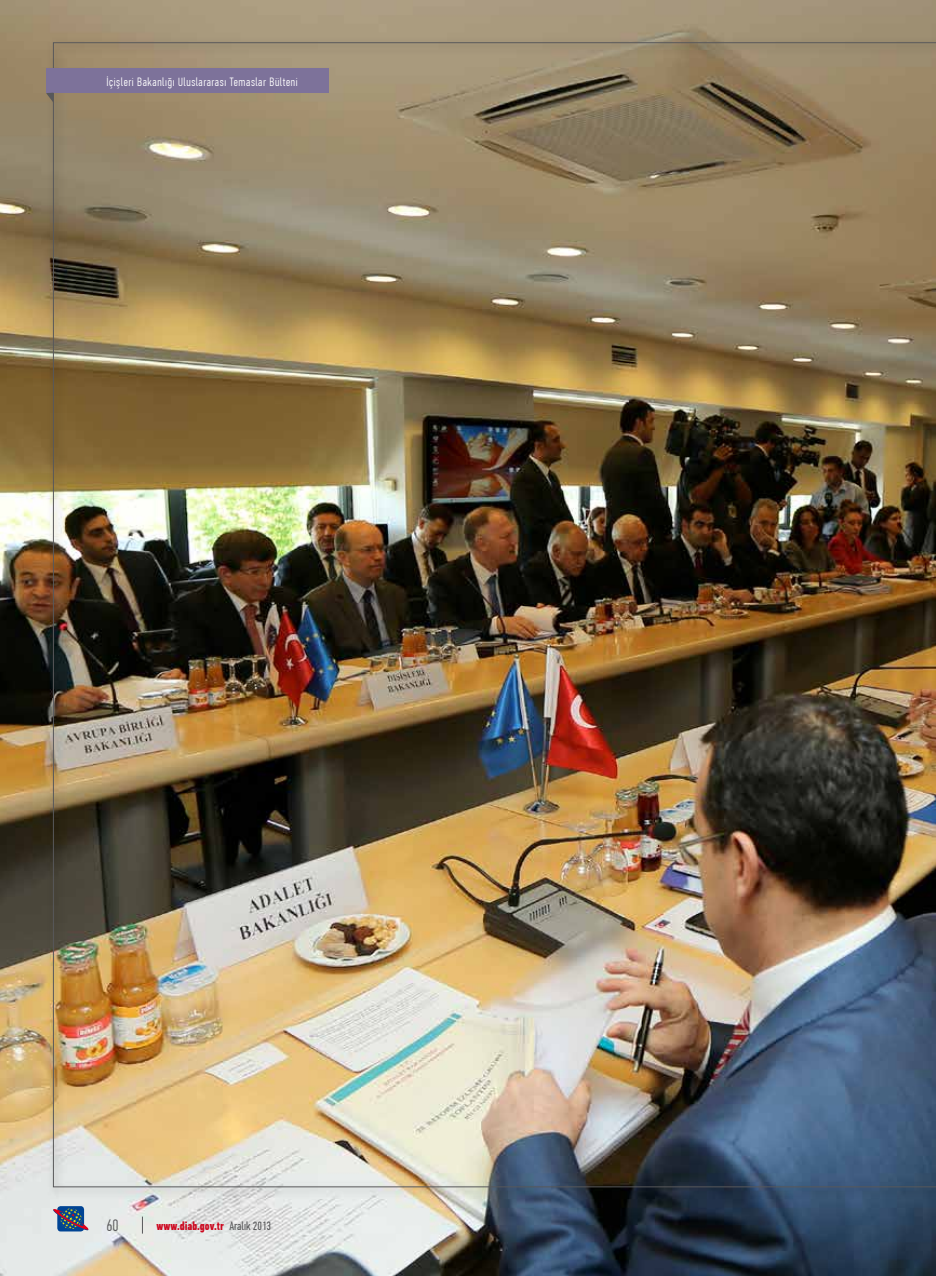
<style>
.page{position:relative;width:936px;height:1276px;background:#fff}
.page>*{position:absolute;margin:0;border:0;box-sizing:border-box;transform-origin:0 0}
.t1{font:300 16.5px "PF Din Text Comp Pro";color:#58585a}
.t2{font:300 12px "PF Din Text Comp Pro";letter-spacing:.05em;color:#fff}
.t3{font:700 12px "PF Din Text Comp Pro";color:#cd071e}
.s1{font-weight:400;color:#58585a}
</style>
<div class="page">
<img style="left:0;top:0;width:935px;height:1276px">
<svg style="left:142px;top:1216px;width:1px;height:17px"></svg>
<div style="left:57px;top:1206px;width:27px;height:25px;background:#004494;border-radius:3px"></div>
<svg style="left:52px;top:1208px;width:37px;height:23px"></svg>
<img style="left:47px;top:37px;width:888px;height:1162px">
<img style="left:53px;top:42px;width:882px;height:1145px">
<div style="left:46px;top:69px;width:282px;height:24px;background:#7d729a"></div>
<svg style="left:46px;top:93px;width:7px;height:10px"></svg>
<p class="t2" style="left:106px;top:75px;width:193px">İçişleri Bakanlığı Uluslararası Temaslar Bülteni</p>
<h1 class="t1" style="left:106px;top:1216px;width:14px">60</h1>
<p class="t3" style="left:156px;top:1218px;width:116px">www.diab.gov.tr <span class="s1">Aralık 2013</span></p>
</div>
